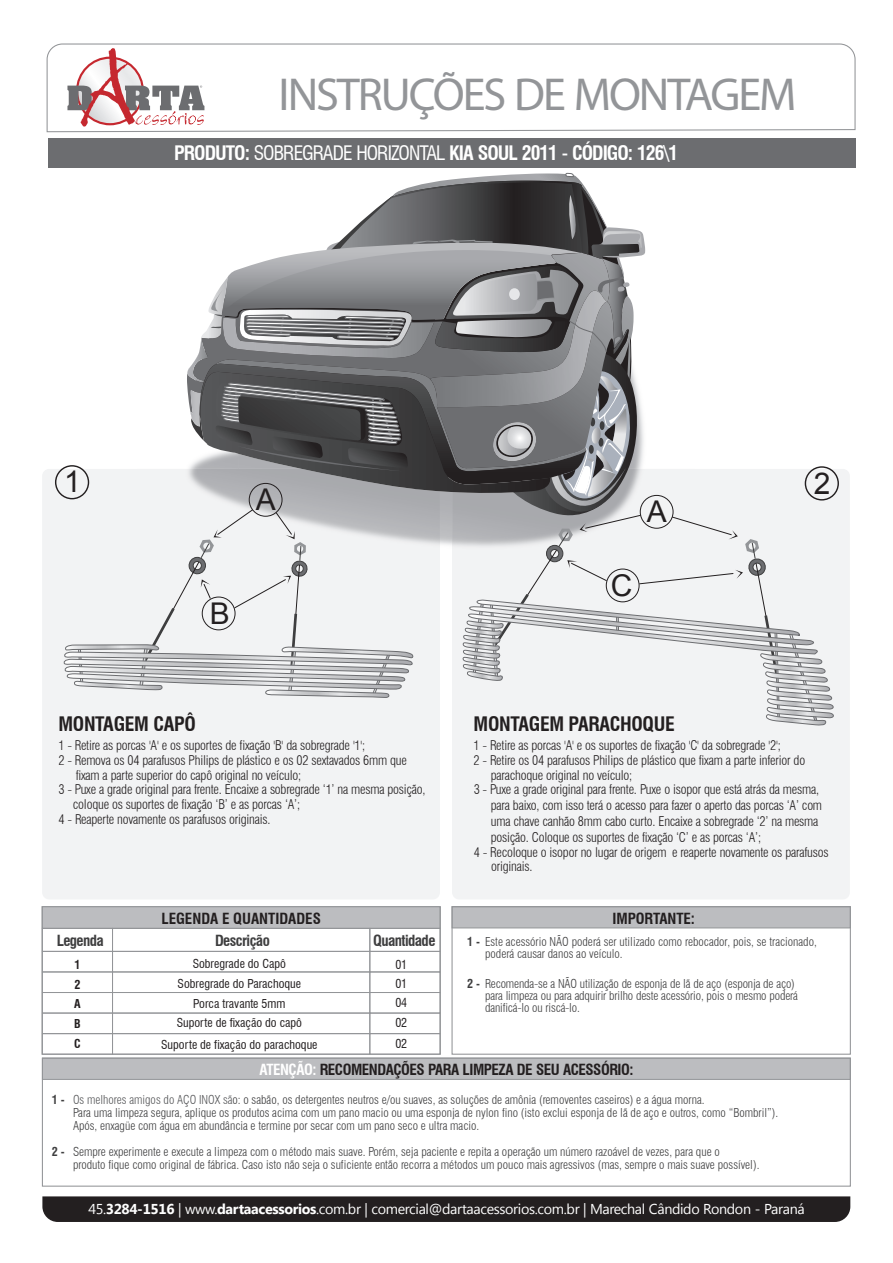
<style>
.page{position:relative;width:893px;height:1263px;background:#fff}
.page>*{position:absolute;margin:0;border:0;box-sizing:border-box;transform-origin:0 0}
.t1{font:46.35px "Myriad Pro";letter-spacing:-.045em;color:#939598}
.t2{font:30px "Arial";color:#231f20}
.t3{font:700 condensed 19.5px "Swiss 721 BT";letter-spacing:-.05em;color:#fff}
.t4{font:700 condensed 19.5px "Swiss 721 BT";letter-spacing:-.015em;color:#231f20}
.t5{font:700 condensed 15px "Swiss 721 BT";letter-spacing:-.03em;color:#231f20}
.t6{font:700 condensed 15px "Swiss 721 BT";letter-spacing:-.04em;color:#3e3e3f}
.t7{font:700 condensed 15px "Swiss 721 BT";color:#231f20}
.t8{font:700 condensed 15px "Swiss 721 BT";letter-spacing:-.005em;color:#231f20}
.t9{font:14.25px "Segoe UI";letter-spacing:-.025em;color:#fff}
.t10{font:300 condensed 13.05px "Swiss 721 BT";letter-spacing:-.015em;color:#231f20}
.t11{font:300 condensed 12px/12.9px "Swiss 721 BT";color:#3e3e3f}
.t12{font:condensed 12px/20.1px "Swiss 721 BT";color:#231f20;text-align:center}
.t13{font:700 condensed 12px/19.8px "Swiss 721 BT";color:#231f20;text-align:justify}
.t14{font:700 condensed 12px "Swiss 721 BT";color:#3e3e3f}
.s1{font-weight:400}
.s2{font-weight:700}
.s3{color:#fff}
.s4{color:#57585a}
</style>
<div class="page">
<div style="left:42px;top:469px;width:398px;height:430px;background:#f2f3f4;border-radius:7px"></div>
<div style="left:452px;top:469px;width:398px;height:430px;background:#f2f3f4;border-radius:7px"></div>
<div style="left:48px;top:138px;width:808px;height:30px;background:#6c6d70"></div>
<svg style="left:46px;top:43px;width:810px;height:90px"></svg>
<div style="left:42px;top:1196px;width:808px;height:26px;background:#231f20"></div>
<svg style="left:67px;top:48px;width:137px;height:79px"></svg>
<div style="left:42px;top:1058px;width:808px;height:21px;background:#bcbdc0"></div>
<div style="left:42px;top:1057px;width:809px;height:130px;border:1px solid #939598"></div>
<div style="left:452px;top:906px;width:398px;height:22px;background:#bcbdc0;border:1px solid #939598"></div>
<div style="left:451px;top:906px;width:400px;height:149px;border:1px solid #939598"></div>
<div style="left:42px;top:906px;width:398px;height:22px;background:#bcbdc0;border:1px solid #939598"></div>
<div style="left:112px;top:928px;width:258px;height:23px;border:1px solid #939598"></div>
<div style="left:112px;top:951px;width:258px;height:21px;border:1px solid #939598"></div>
<div style="left:112px;top:992px;width:258px;height:21px;border:1px solid #939598"></div>
<div style="left:112px;top:972px;width:258px;height:21px;border:1px solid #939598"></div>
<div style="left:42px;top:928px;width:71px;height:23px;border:1px solid #939598"></div>
<div style="left:42px;top:951px;width:71px;height:21px;border:1px solid #939598"></div>
<div style="left:42px;top:992px;width:71px;height:21px;border:1px solid #939598"></div>
<div style="left:42px;top:972px;width:71px;height:21px;border:1px solid #939598"></div>
<div style="left:370px;top:928px;width:70px;height:23px;border:1px solid #939598"></div>
<div style="left:370px;top:992px;width:70px;height:21px;border:1px solid #939598"></div>
<div style="left:112px;top:1013px;width:258px;height:21px;border:1px solid #939598"></div>
<div style="left:42px;top:1013px;width:71px;height:21px;border:1px solid #939598"></div>
<div style="left:370px;top:1013px;width:70px;height:21px;border:1px solid #939598"></div>
<div style="left:112px;top:1033px;width:258px;height:21px;border:1px solid #939598"></div>
<div style="left:42px;top:1033px;width:71px;height:21px;border:1px solid #939598"></div>
<div style="left:370px;top:1033px;width:70px;height:21px;border:1px solid #939598"></div>
<div style="left:370px;top:972px;width:70px;height:21px;border:1px solid #939598"></div>
<div style="left:370px;top:951px;width:70px;height:21px;border:1px solid #939598"></div>
<div style="left:55px;top:465px;width:34px;height:34px;border:1px solid #231f20;border-radius:50%"></div>
<div style="left:805px;top:466px;width:34px;height:34px;border:1px solid #231f20;border-radius:50%"></div>
<svg style="left:63px;top:173px;width:773px;height:552px"></svg>
<h1 class="t1" style="left:279px;top:69px;width:519px">INSTRUÇÕES DE MONTAGEM</h1>
<h3 class="t3" style="left:174px;top:141px;width:505px">PRODUTO: <span class="s1">SOBREGRADE HORIZONTAL</span> KIA SOUL 2011 <span class="s1">-</span> CÓDIGO: 126\1</h3>
<h2 class="t2" style="left:64px;top:462px;width:18px">1</h2>
<h2 class="t2" style="left:814px;top:463px;width:18px">2</h2>
<h2 class="t2" style="left:256px;top:480px;width:21px">A</h2>
<h2 class="t2" style="left:647px;top:492px;width:21px">A</h2>
<h2 class="t2" style="left:210px;top:594px;width:21px">B</h2>
<h2 class="t2" style="left:611px;top:566px;width:23px">C</h2>
<h3 class="t4" style="left:58px;top:712px;width:139px">MONTAGEM CAPÔ</h3>
<p class="t10" style="left:58px;top:738px;width:308px">1 - Retire as porcas 'A' e os suportes de fixação 'B' da sobregrade '1';</p>
<p class="t10" style="left:58px;top:752px;width:350px">2 - Remova os 04 parafusos Philips de plástico e os 02 sextavados 6mm que</p>
<p class="t10" style="left:76px;top:767px;width:227px">fixam a parte superior do capô original no veículo;</p>
<p class="t10" style="left:59px;top:782px;width:369px">3 - Puxe a grade original para frente. Encaixe a sobregrade ‘1’ na mesma posição,</p>
<p class="t10" style="left:73px;top:796px;width:229px">coloque os suportes de fixação ‘B’ e as porcas ‘A’;</p>
<p class="t10" style="left:59px;top:811px;width:213px">4 - Reaperte novamente os parafusos originais.</p>
<p class="t7" style="left:161px;top:909px;width:161px">LEGENDA E QUANTIDADES</p>
<p class="t6" style="left:215px;top:931px;width:56px">Descrição</p>
<p class="t12" style="left:178px;top:953px;width:125px">Sobregrade do Capô<br>Sobregrade do Parachoque</p>
<p class="t12" style="left:161px;top:1011px;width:158px;line-height:21.9px">Suporte de fixação do capô<br>Suporte de fixação do parachoque</p>
<p class="t6" style="left:57px;top:931px;width:49px">Legenda</p>
<p class="t6" style="left:373px;top:931px;width:64px">Quantidade</p>
<p class="t13" style="left:74px;top:954px;width:8px">1<br>2<br>A B C</p>
<p class="t12" style="left:395px;top:955px;width:13px;line-height:19.5px;text-align:left">01<br>01</p>
<p class="t12" style="left:395px;top:993px;width:13px">04</p>
<p class="t12" style="left:193px;top:993px;width:94px">Porca travante 5mm</p>
<p class="t12" style="left:395px;top:1013px;width:13px">02</p>
<p class="t12" style="left:395px;top:1034px;width:13px">02</p>
<h3 class="t4" style="left:474px;top:712px;width:203px">MONTAGEM PARACHOQUE</h3>
<p class="t10" style="left:474px;top:738px;width:309px">1 - Retire as porcas 'A' e os suportes de fixação 'C' da sobregrade '2';</p>
<p class="t10" style="left:474px;top:752px;width:333px">2 - Retire os 04 parafusos Philips de plástico que fixam a parte inferior do</p>
<p class="t10" style="left:491px;top:767px;width:143px">parachoque original no veículo;</p>
<p class="t10" style="left:474px;top:782px;width:347px">3 - Puxe a grade original para frente. Puxe o isopor que está atrás da mesma,</p>
<p class="t10" style="left:491px;top:797px;width:333px">para baixo, com isso terá o acesso para fazer o aperto das porcas ‘A’ com</p>
<p class="t10" style="left:491px;top:813px;width:329px">uma chave canhão 8mm cabo curto. Encaixe a sobregrade ‘2’ na mesma</p>
<p class="t10" style="left:491px;top:829px;width:272px">posição. Coloque os suportes de fixação ‘C’ e as porcas ‘A’;</p>
<p class="t10" style="left:474px;top:844px;width:356px">4 - Recoloque o isopor no lugar de origem e reaperte novamente os parafusos</p>
<p class="t10" style="left:491px;top:859px;width:43px">originais.</p>
<p class="t8" style="left:612px;top:909px;width:84px">IMPORTANTE:</p>
<p class="t11" style="left:467px;top:935px;width:351px"><span class="s2">1 -</span> Este acessório NÃO poderá ser utilizado como rebocador, pois, se tracionado,</p>
<p class="t11" style="left:467px;top:977px;width:329px"><span class="s2">2 -</span> Recomenda-se a NÃO utilização de esponja de lã de aço (esponja de aço)</p>
<p class="t11" style="left:485px;top:947px;width:139px">poderá causar danos ao veículo.</p>
<p class="t11" style="left:485px;top:989px;width:314px;line-height:12px">para limpeza ou para adquirir brilho deste acessório, pois o mesmo poderá danificá-lo ou riscá-lo.</p>
<p class="t14" style="left:52px;top:1092px;width:14px">1 -</p>
<p class="t5" style="left:259px;top:1061px;width:376px"><span class="s3">ATENÇÃO:</span> RECOMENDAÇÕES PARA LIMPEZA DE SEU ACESSÓRIO:</p>
<p class="t11" style="left:73px;top:1093px;width:707px"><span class="s4">Os melhores amigos do AÇO INOX sã</span>o: o sabão, os detergentes neutros e/ou suaves, as soluções de amônia (removentes caseiros) e a água morna.<br>Para uma limpeza segura, aplique os produtos acima com um pano macio ou uma esponja de nylon fino (isto exclui esponja de lã de aço e outros, como “Bombril”).<br>Após, enxagüe com água em abundância e termine por secar com um pano seco e ultra macio.</p>
<p class="t11" style="left:73px;top:1145px;width:688px;text-indent:-21px"><span class="s2">2 -</span> Sempre experimente e execute a limpeza com o método mais suave. Porém, seja paciente e repita a operação um número razoável de vezes, para que o<br>produto fique como original de fábrica. Caso isto não seja o suficiente então recorra a métodos um pouco mais agressivos (mas, sempre o mais suave possível).</p>
<p class="t9" style="left:88px;top:1199px;width:718px">45.<span class="s2">3284-1516</span> | www.<span class="s2">dartaacessorios</span>.com.br | comercial@dartaacessorios.com.br | Marechal Cândido Rondon - Paraná</p>
</div>
